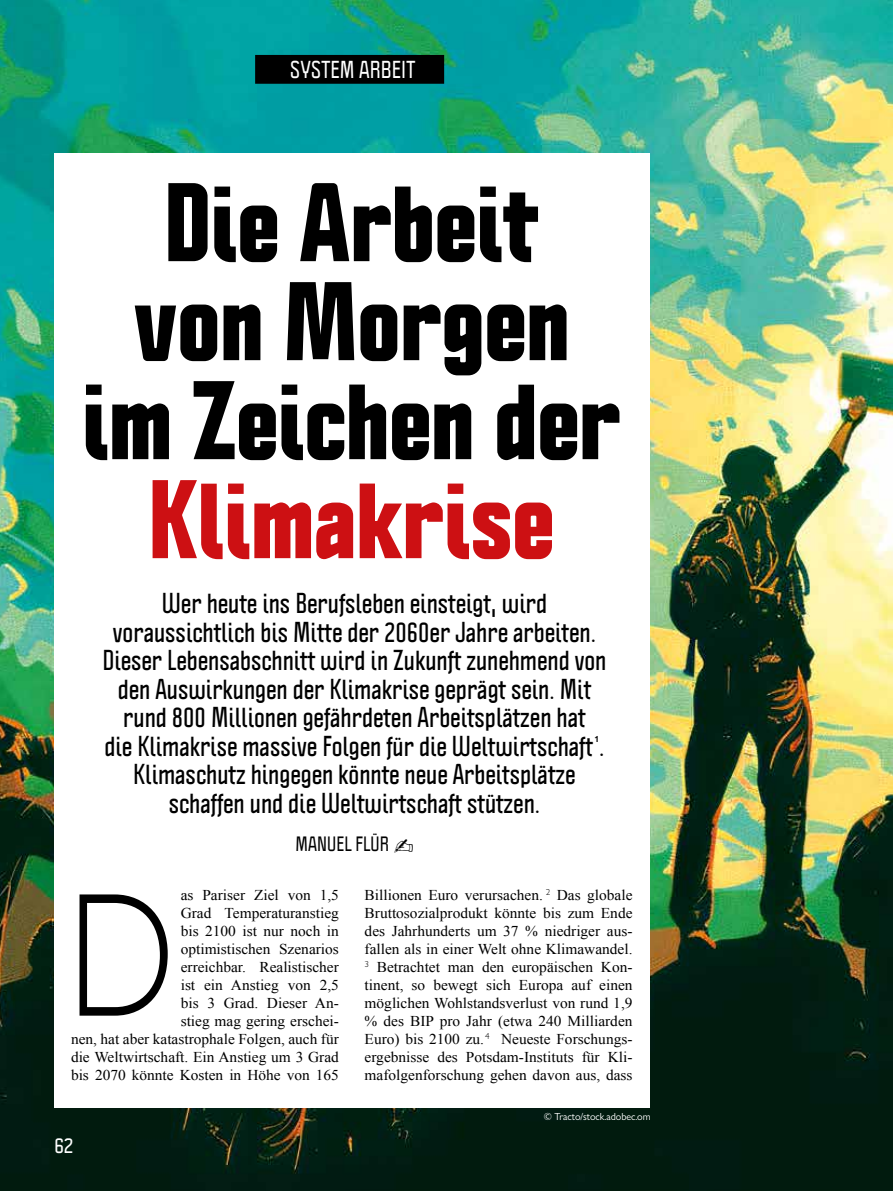
<style>
.page{position:relative;width:893px;height:1191px;background:#fff}
.page>*{position:absolute;margin:0;border:0;box-sizing:border-box;transform-origin:0 0}
.t1{font:300 177.75px "Gill Sans Nova";color:#000;scale:.81 1}
.t2{font:900 condensed 97.5px/99px "Politica";color:#000;text-align:center}
.t3{font:900 condensed 97.5px "Politica";color:#cd1013}
.t4{font:700 condensed 25.2px/28.5px "Politica";color:#000;text-align:center}
.t5{font:700 21.45px "Politica";letter-spacing:.01em;color:#fff;scale:.91 1}
.t6{font:700 18.9px "Politica";color:#fff}
.t7{font:700 18.15px "Politica";letter-spacing:.01em;color:#000;scale:.91 1}
.t8{font:15px/18px "Times New Roman";color:#000;text-align:right}
.t9{font:10.2px "Gill Sans Nova";letter-spacing:-.01em;color:#fff}
.t10{font:600 8.7px "Gill Sans Nova";color:#000}
</style>
<div class="page">
<img style="left:0;top:0;width:893px;height:1191px">
<div style="left:55px;top:153px;width:595px;height:954px;background:#fff"></div>
<div style="left:255px;top:55px;width:189px;height:29px;background:#000"></div>
<h3 class="t5" style="left:290px;top:53px;width:139px">SYSTEM ARBEIT</h3>
<h2 class="t2" style="left:82px;top:169px;width:540px">Die Arbeit<br>von Morgen im Zeichen der</h2>
<h2 class="t3" style="left:149px;top:444px;width:407px">Klimakrise</h2>
<p class="t4" style="left:102px;top:588px;width:505px">Wer heute ins Berufsleben einsteigt, wird voraussichtlich bis Mitte der 2060er Jahre arbeiten.<br>Dieser Lebensabschnitt wird in Zukunft zunehmend von den Auswirkungen der Klimakrise geprägt sein. Mit rund 800 Millionen gefährdeten Arbeitsplätzen hat<br>die Klimakrise massive Folgen für die Weltwirtschaft .</p>
<p class="t10" style="left:594px;top:733px;width:6px">1</p>
<h3 class="t4" style="left:133px;top:759px;width:444px">Klimaschutz hingegen könnte neue Arbeitsplätze schaffen und die Weltwirtschaft stützen.</h3>
<p class="t7" style="left:295px;top:830px;width:132px">MANUEL FLÜR ✍</p>
<p class="t8" style="left:365px;top:886px;width:269px;text-align:justify">Billionen Euro verursachen. <sup>2</sup> Das globale Bruttosozialprodukt könnte bis zum Ende des Jahrhunderts um 37 % niedriger aus&shy;fallen als in einer Welt ohne Klimawandel.<br><sup>3</sup> Betrachtet man den europäischen Kon&shy;tinent, so bewegt sich Europa auf einen möglichen Wohlstandsverlust von rund 1,9 % des BIP pro Jahr (etwa 240 Milliarden Euro) bis 2100 zu. <sup>4</sup> Neueste Forschungs&shy;ergebnisse des Potsdam-Instituts für Kli&shy;mafolgenforschung gehen davon aus, dass</p>
<p class="t8" style="left:71px;top:886px;width:269px">as Pariser Ziel von 1,5<br>Grad Temperaturanstieg<br>bis 2100 ist nur noch in<br>optimistischen Szenarios<br>erreichbar. Realistischer<br>ist ein Anstieg von 2,5<br>bis 3 Grad. Dieser An-<br>stieg mag gering erschei-<br>nen, hat aber katastrophale Folgen, auch für die Weltwirtschaft. Ein Anstieg um 3 Grad bis 2070 könnte Kosten in Höhe von 165</p>
<h1 class="t1" style="left:68px;top:846px;width:133px">D</h1>
<p class="t6" style="left:55px;top:1131px;width:20px">62</p>
<p class="t9" style="left:544px;top:1110px;width:108px">© Tracto/stock.adobec.om</p>
</div>
